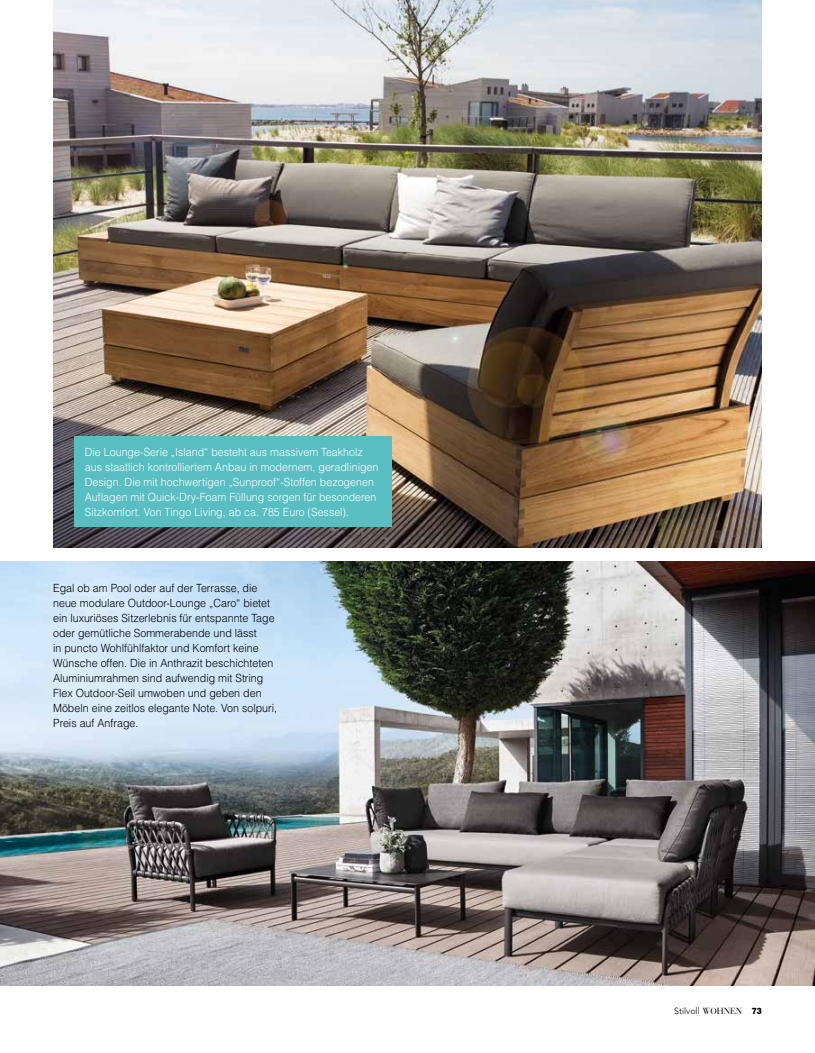
<style>
.page{position:relative;width:815px;height:1053px;background:#fff}
.page>*{position:absolute;margin:0;border:0;box-sizing:border-box;transform-origin:0 0}
.t1{font:300 11.25px/15px "Helvetica";color:#000;scale:.95 1}
.t2{font:300 11.25px/15px "Helvetica";color:#fff;scale:.95 1}
.t3{font:300 8.88px "Avenir";color:#000}
.s1{font-family:"Bauer Bodoni";font-weight:400;font-size:8.75px}
.s2{font-family:"Helvetica";font-weight:900;font-size:8.75px}
</style>
<div class="page">
<img style="left:0;top:562px;width:815px;height:423px">
<img style="left:53px;top:0;width:709px;height:547px">
<div style="left:74px;top:436px;width:317px;height:90px;background:#58bec2"></div>
<p class="t2" style="left:85px;top:444px;width:311px">Die Lounge-Serie „Island“ besteht aus massivem Teakholz aus staatlich kontrolliertem Anbau in modernem, geradlinigen Design. Die mit hochwertigen „Sunproof“-Stoffen bezogenen Auflagen mit Quick-Dry-Foam Fü llung sorgen für besonderen Sitzkomfort. Von Tingo Living, ab ca. 785 Euro (Sessel).</p>
<p class="t1" style="left:53px;top:580px;width:237px">Egal ob am Pool oder auf der Terrasse, die neue modulare Outdoor-Lounge „Caro“ bietet ein luxuriöses Sitzerlebnis fü r entspannte Tage oder gemütliche Sommerabende und lässt<br>in puncto Wohlfü hlfaktor und Komfort keine<br>Wü nsche offen. Die in Anthrazit beschichteten Aluminiumrahmen sind aufwendig mit String Flex Outdoor-Seil umwoben und geben den Möbeln eine zeitlos elegante Note. Von solpuri, Preis auf Anfrage.</p>
<p class="t3" style="left:674px;top:1005px;width:89px">Stilvoll <span class="s1">WOHNEN</span> <span class="s2">73</span></p>
</div>
